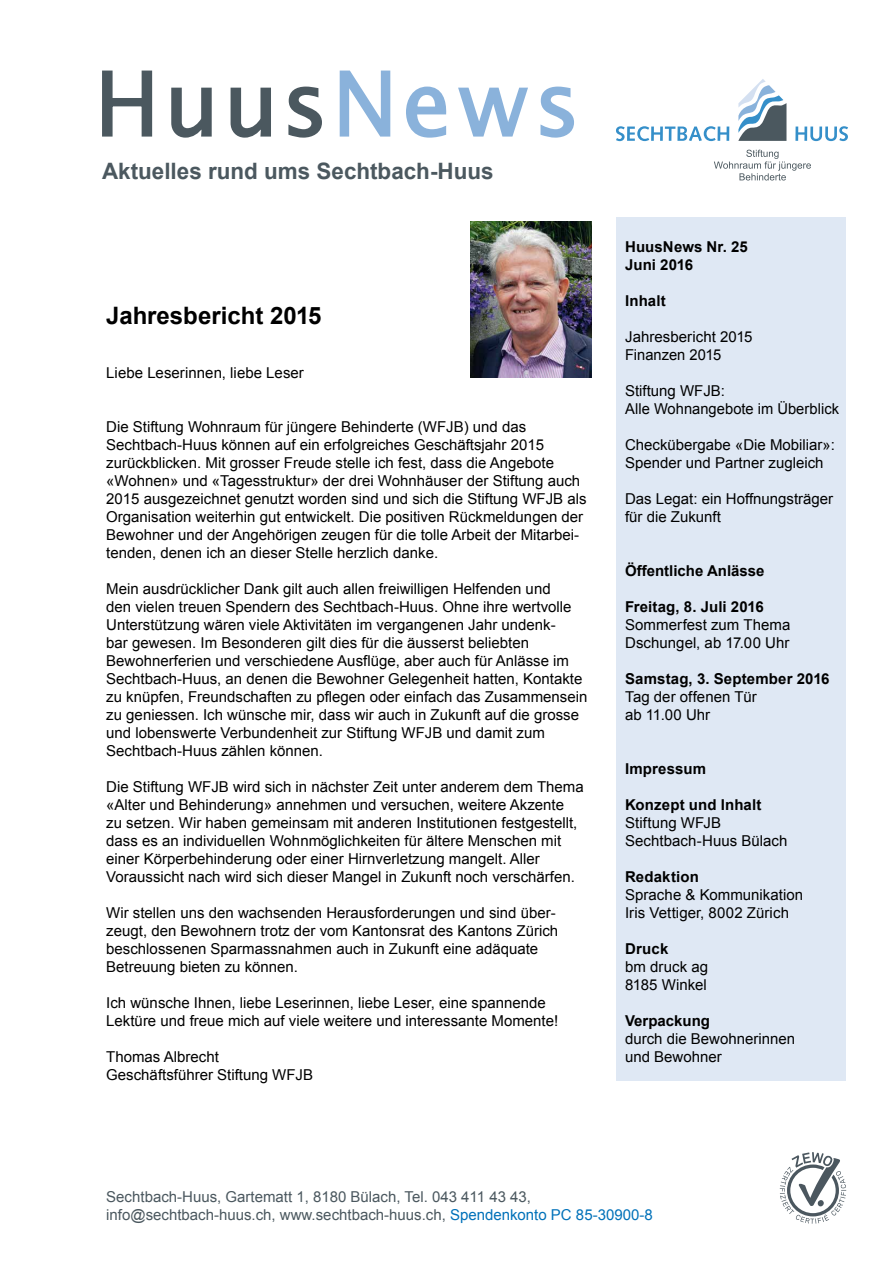
<style>
.page{position:relative;width:893px;height:1263px;background:#fff}
.page>*{position:absolute;margin:0;border:0;box-sizing:border-box;transform-origin:0 0}
.t1{font:700 24px "Arial";color:#000}
.t2{font:700 22.65px "Arial";color:#4b585f}
.t3{font:15px/18px "Arial";color:#000}
.t4{font:700 15px/18px "Arial";letter-spacing:.005em;color:#000}
.t5{font:15px/18px "Arial";color:#4b585f}
.s1{color:#0071b9}
</style>
<div class="page">
<svg style="left:102px;top:71px;width:51px;height:66px"></svg>
<svg style="left:171px;top:87px;width:41px;height:51px"></svg>
<svg style="left:230px;top:87px;width:41px;height:51px"></svg>
<svg style="left:288px;top:86px;width:34px;height:52px"></svg>
<svg style="left:339px;top:71px;width:52px;height:66px"></svg>
<svg style="left:406px;top:86px;width:41px;height:52px"></svg>
<svg style="left:458px;top:87px;width:70px;height:50px"></svg>
<svg style="left:540px;top:86px;width:34px;height:52px"></svg>
<svg style="left:738px;top:79px;width:48px;height:62px"></svg>
<svg style="left:616px;top:126px;width:113px;height:15px"></svg>
<svg style="left:795px;top:126px;width:53px;height:15px"></svg>
<svg style="left:714px;top:150px;width:97px;height:30px"></svg>
<div style="left:617px;top:217px;width:229px;height:863px;background:#dfe8f4"></div>
<svg style="left:780px;top:1152px;width:66px;height:72px"></svg>
<img style="left:470px;top:221px;width:121px;height:157px">
<h2 class="t2" style="left:102px;top:159px;width:393px">Aktuelles rund ums Sechtbach-Huus</h2>
<h1 class="t1" style="left:106px;top:302px;width:217px">Jahresbericht 2015</h1>
<p class="t3" style="left:106px;top:364px;width:199px">Liebe Leserinnen, liebe Leser</p>
<p class="t3" style="left:106px;top:418px;width:482px">Die Stiftung Wohnraum für jüngere Behinderte (WFJB) und das Sechtbach-Huus können auf ein erfolgreiches Geschäftsjahr 2015 zurückblicken. Mit grosser Freude stelle ich fest, dass die Angebote «Wohnen» und «Tagesstruktur» der drei Wohnhäuser der Stiftung auch 2015 ausgezeichnet genutzt worden sind und sich die Stiftung WFJB als Organisation weiterhin gut entwickelt. Die positiven Rückmeldungen der Bewohner und der Angehörigen zeugen für die tolle Arbeit der Mitarbei&shy;tenden, denen ich an dieser Stelle herzlich danke.</p>
<p class="t3" style="left:106px;top:580px;width:483px">Mein ausdrücklicher Dank gilt auch allen freiwilligen Helfenden und<br>den vielen treuen Spendern des Sechtbach-Huus. Ohne ihre wertvolle Unterstützung wären viele Aktivitäten im vergangenen Jahr undenk-<br>bar gewesen. Im Besonderen gilt dies für die äusserst beliebten Bewohnerferien und verschiedene Ausflüge, aber auch für Anlässe im Sechtbach-Huus, an denen die Bewohner Gelegenheit hatten, Kontakte zu knüpfen, Freundschaften zu pflegen oder einfach das Zusammensein zu geniessen. Ich wünsche mir, dass wir auch in Zukunft auf die grosse und lobenswerte Verbundenheit zur Stiftung WFJB und damit zum Sechtbach-Huus zählen können.</p>
<p class="t3" style="left:106px;top:778px;width:479px">Die Stiftung WFJB wird sich in nächster Zeit unter anderem dem Thema «Alter und Behinderung» annehmen und versuchen, weitere Akzente<br>zu setzen. Wir haben gemeinsam mit anderen Institutionen festgestellt, dass es an individuellen Wohnmöglichkeiten für ältere Menschen mit einer Körperbehinderung oder einer Hirnverletzung mangelt. Aller Voraussicht nach wird sich dieser Mangel in Zukunft noch verschärfen.</p>
<p class="t3" style="left:106px;top:904px;width:453px">Wir stellen uns den wachsenden Herausforderungen und sind über&shy;zeugt, den Bewohnern trotz der vom Kantonsrat des Kantons Zürich beschlossenen Sparmassnahmen auch in Zukunft eine adäquate Betreuung bieten zu können.</p>
<p class="t3" style="left:106px;top:994px;width:453px">Ich wünsche Ihnen, liebe Leserinnen, liebe Leser, eine spannende<br>Lektüre und freue mich auf viele weitere und interessante Momente!</p>
<p class="t3" style="left:106px;top:1048px;width:208px">Thomas Albrecht<br>Geschäftsführer Stiftung WFJB</p>
<p class="t4" style="left:625px;top:238px;width:124px">HuusNews Nr. 25<br>Juni 2016</p>
<p class="t4" style="left:625px;top:292px;width:42px">Inhalt</p>
<p class="t3" style="left:625px;top:328px;width:129px">Jahresbericht 2015<br>Finanzen 2015</p>
<p class="t3" style="left:625px;top:382px;width:216px">Stiftung WFJB:<br>Alle Wohnangebote im Überblick</p>
<p class="t3" style="left:625px;top:436px;width:211px">Checkübergabe «Die Mobiliar»:<br>Spender und Partner zugleich</p>
<p class="t3" style="left:625px;top:490px;width:210px">Das Legat: ein Hoffnungsträger für die Zukunft</p>
<p class="t4" style="left:625px;top:562px;width:141px">Öffentliche Anlässe</p>
<p class="t4" style="left:625px;top:598px;width:140px">Freitag, 8. Juli 2016</p>
<p class="t3" style="left:625px;top:616px;width:167px">Sommerfest zum Thema<br>Dschungel, ab 17.00 Uhr</p>
<p class="t4" style="left:625px;top:670px;width:206px">Samstag, 3. September 2016</p>
<p class="t3" style="left:625px;top:688px;width:133px">Tag der offenen Tür ab 11.00 Uhr</p>
<p class="t4" style="left:625px;top:760px;width:83px">Impressum</p>
<p class="t4" style="left:625px;top:796px;width:138px">Konzept und Inhalt</p>
<p class="t3" style="left:625px;top:814px;width:164px">Stiftung WFJB<br>Sechtbach-Huus Bülach</p>
<p class="t4" style="left:625px;top:868px;width:75px">Redaktion</p>
<p class="t3" style="left:625px;top:886px;width:180px">Sprache &amp; Kommunikation<br>Iris Vettiger, 8002 Zürich</p>
<p class="t4" style="left:625px;top:940px;width:45px">Druck</p>
<p class="t3" style="left:625px;top:958px;width:85px">bm druck ag<br>8185 Winkel</p>
<p class="t4" style="left:625px;top:1012px;width:87px">Verpackung</p>
<p class="t3" style="left:625px;top:1030px;width:172px">durch die Bewohnerinnen und Bewohner</p>
<p class="t5" style="left:106px;top:1188px;width:548px">Sechtbach-Huus, Gartematt 1, 8180 Bülach, Tel. 043 411 43 43, info@sechtbach-huus.ch, www.sechtbach-huus.ch, <span class="s1">Spendenkonto PC 85-30900-8</span></p>
</div>
